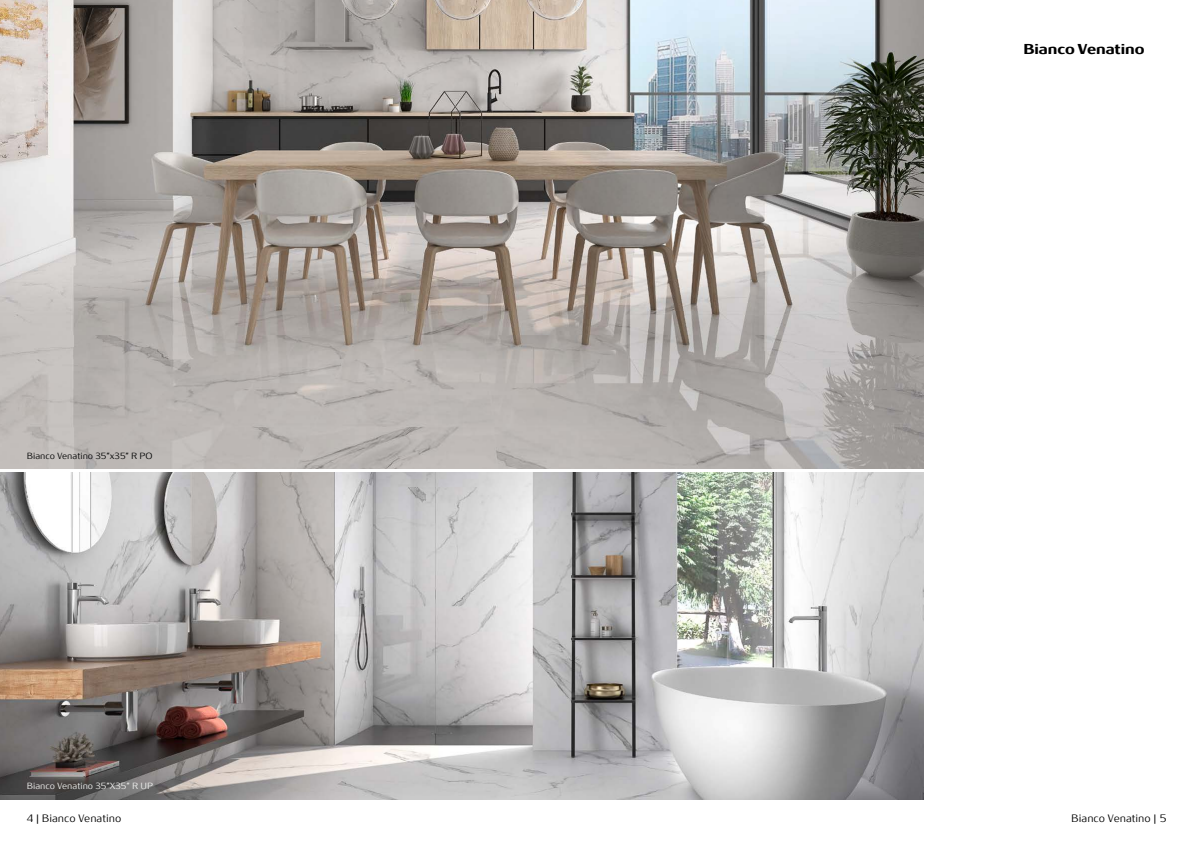
<style>
.page{position:relative;width:1191px;height:842px;background:#fff}
.page>*{position:absolute;margin:0;border:0;box-sizing:border-box;transform-origin:0 0}
.t1{font:700 16px "Roca";color:#000}
.t2{font:300 12px "Roca";color:#000}
.t3{font:300 10px "Roca";color:#000101}
.t4{font:300 10px "Roca";color:#f4f4f2}
</style>
<div class="page">
<img style="left:0;top:472px;width:924px;height:327px">
<img style="left:0;top:0;width:924px;height:468px">
<p class="t3" style="left:27px;top:449px;width:127px">Bianco Venatino 35”x35” R PO</p>
<p class="t4" style="left:27px;top:779px;width:128px">Bianco Venatino 35”X35” R UP</p>
<h1 class="t1" style="left:1023px;top:39px;width:123px">Bianco Venatino</h1>
<p class="t2" style="left:27px;top:810px;width:96px">4 | Bianco Venatino</p>
<p class="t2" style="left:1071px;top:810px;width:97px">Bianco Venatino | 5</p>
</div>
